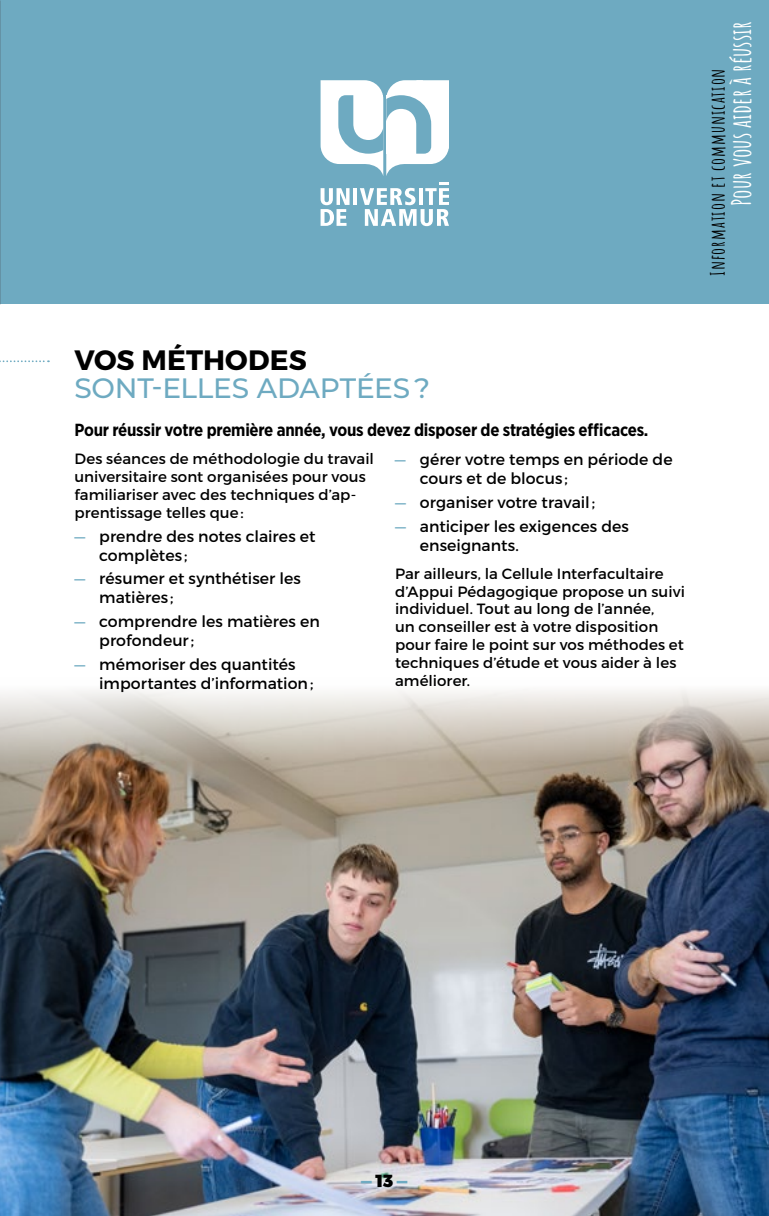
<style>
.page{position:relative;width:769px;height:1216px;background:#fff}
.page>*{position:absolute;margin:0;border:0;box-sizing:border-box;transform-origin:0 0}
.t1{font:500 28px "Montserrat";letter-spacing:-.005em;color:#6eaac1}
.t2{font:700 28px "Montserrat";color:#000}
.t3{font:700 26.25px "Amatic SC";color:#fff}
.t4{font:700 19.25px "Amatic SC";letter-spacing:.05em;color:#000}
.t5{font:700 17.5px "Gotham Narrow";letter-spacing:-.015em;color:#000}
.t6{font:900 17.5px "Montserrat";color:#6eaac1}
.t7{font:15.75px/18.9px "Montserrat";letter-spacing:.005em;color:#000}
.t8{font:14.88px/17.8px "Montserrat";letter-spacing:.005em;color:#000}
.s1{color:#6eaac1}
.s2{color:#000}
</style>
<div class="page">
<div style="left:0;top:0;width:769px;height:304px;background:#6eaac1"></div>
<hr style="left:353px;top:188px;width:4px;height:17px;background:#fff">
<svg style="left:321px;top:188px;width:29px;height:38px"></svg>
<svg style="left:360px;top:182px;width:89px;height:44px"></svg>
<svg style="left:321px;top:80px;width:128px;height:96px"></svg>
<svg style="left:0;top:360px;width:49px;height:2px"></svg>
<img style="left:0;top:689px;width:769px;height:526px">
<h2 class="t3" style="left:721px;top:206px;width:187px;rotate:-90deg">Pour vous aider à réussir</h2>
<p class="t4" style="left:703px;top:276px;width:209px;rotate:-90deg">Information et communication</p>
<h1 class="t2" style="left:75px;top:343px;width:234px">VOS MÉTHODES</h1>
<h1 class="t1" style="left:74px;top:368px;width:357px">SONT-ELLES ADAPTÉES ?</h1>
<p class="t5" style="left:74px;top:419px;width:576px">Pour réussir votre première année, vous devez disposer de stratégies efficaces.</p>
<p class="t8" style="left:74px;top:450px;width:301px">Des séances de méthodologie du travail universitaire sont organisées pour vous familiariser avec des techniques d’ap&shy;prentissage telles que:</p>
<p class="t7" style="left:99px;top:526px;width:218px;text-indent:-25px"><span class="s1">—</span> prendre des notes claires et complètes ;</p>
<p class="t7" style="left:99px;top:569px;width:203px;text-indent:-25px"><span class="s1">—</span> résumer et synthétiser les matières ;</p>
<p class="t7" style="left:99px;top:612px;width:222px;text-indent:-25px"><span class="s1">—</span> comprendre les matières en profondeur;</p>
<p class="t7" style="left:99px;top:655px;width:216px;text-indent:-25px"><span class="s1">—</span> mémoriser des quantités importantes d’information;</p>
<p class="t7" style="left:420px;top:450px;width:254px;text-indent:-25px"><span class="s1">—</span> gérer votre temps en période de cours et de blocus ;</p>
<p class="t7" style="left:395px;top:493px;width:202px"><span class="s1">—</span> organiser votre travail;</p>
<p class="t7" style="left:420px;top:517px;width:211px;text-indent:-25px"><span class="s1">—</span> anticiper les exigences des enseignants.</p>
<p class="t8" style="left:395px;top:564px;width:291px">Par ailleurs, la Cellule Interfacultaire d’Appui Pédagogique propose un suivi individuel. Tout au long de l’année,<br>un conseiller est à votre disposition pour faire le point sur vos méthodes et techniques d’étude et vous aider à les améliorer.</p>
<p class="t6" style="left:361px;top:1169px;width:48px">—<span class="s2">13</span>—</p>
</div>
